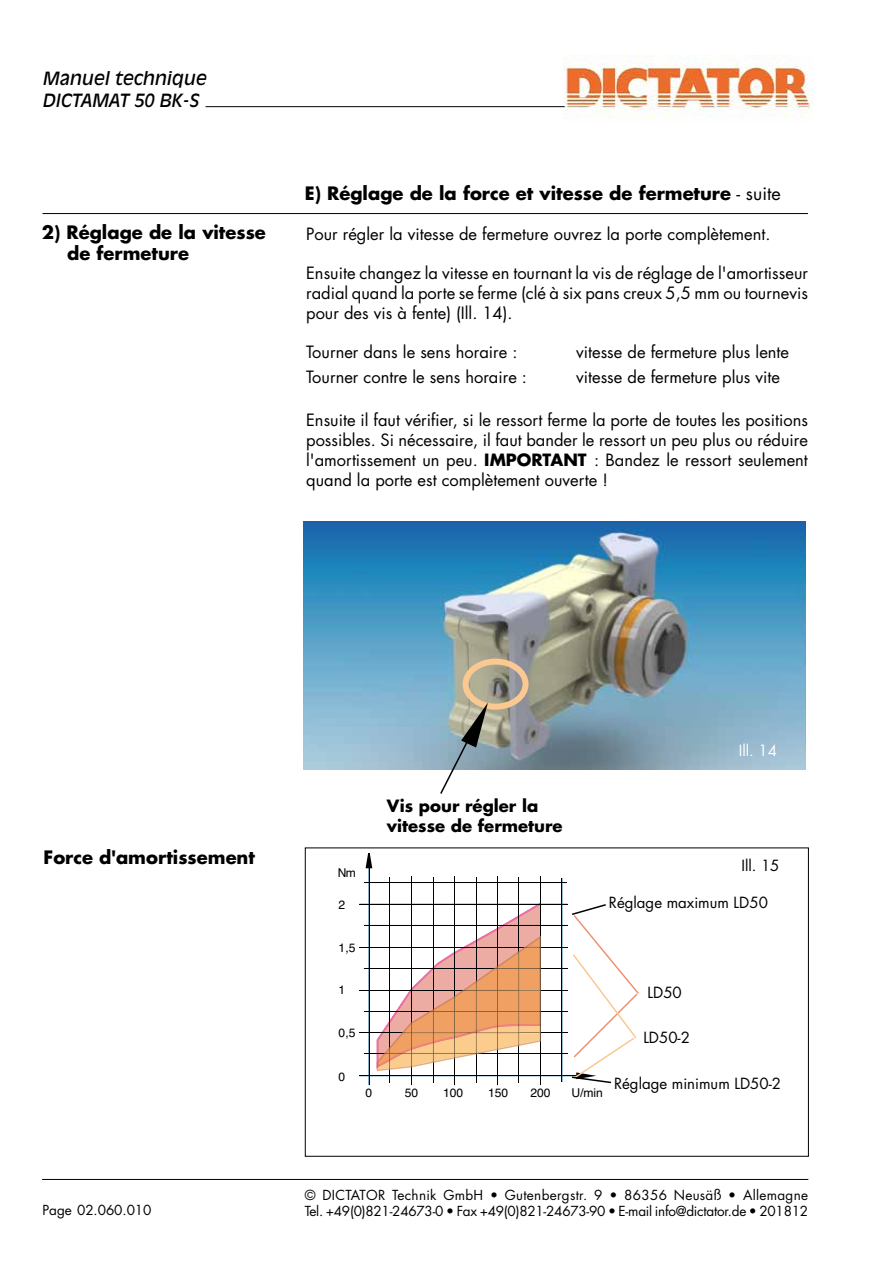
<style>
.page{position:relative;width:893px;height:1263px;background:#fff}
.page>*{position:absolute;margin:0;border:0;box-sizing:border-box;transform-origin:0 0}
.t1{font:700 18px/21.6px "Futura Std";color:#000}
.t2{font:italic 18px/21.6px "Antique Olive Std";color:#000}
.t3{font:16.5px/19.8px "Futura Std";color:#000;text-align:justify}
.t4{font:700 16.5px/19.8px "Futura Std";color:#000}
.t5{font:15px "Futura Std";color:#000}
.t6{font:15px "Futura Std";color:#fff}
.t7{font:13.5px "Futura Std";letter-spacing:-.005em;color:#000}
.t8{font:13.5px "Futura Std";letter-spacing:.02em;color:#000}
.t9{font:12.15px "Helvetica";color:#000}
.s1{font-weight:400}
.s2{font-weight:700}
</style>
<div class="page">
<hr style="left:42px;top:1179px;width:766px;height:1px;background:#000">
<img style="left:563px;top:56px;width:250px;height:63px">
<hr style="left:43px;top:213px;width:765px;height:1px;background:#000">
<hr style="left:206px;top:106px;width:359px;height:1px;background:#000">
<img style="left:304px;top:521px;width:501px;height:249px">
<div style="left:463px;top:659px;width:66px;height:51px;border:6px solid #fac891;border-radius:50%"></div>
<div style="left:305px;top:847px;width:504px;height:310px;border:1px solid #000"></div>
<svg style="left:439px;top:699px;width:56px;height:95px"></svg>
<hr style="left:359px;top:1075px;width:229px;height:1px;background:#000">
<hr style="left:369px;top:853px;width:1px;height:232px;background:#000">
<hr style="left:411px;top:877px;width:1px;height:208px;background:#000">
<hr style="left:454px;top:877px;width:1px;height:208px;background:#000">
<hr style="left:497px;top:877px;width:1px;height:208px;background:#000">
<hr style="left:540px;top:877px;width:1px;height:208px;background:#000">
<hr style="left:359px;top:1033px;width:208px;height:1px;background:#000">
<hr style="left:359px;top:990px;width:208px;height:1px;background:#000">
<hr style="left:359px;top:947px;width:208px;height:1px;background:#000">
<hr style="left:359px;top:904px;width:208px;height:1px;background:#000">
<hr style="left:389px;top:877px;width:1px;height:205px;background:#000">
<hr style="left:433px;top:877px;width:1px;height:205px;background:#000">
<hr style="left:476px;top:877px;width:1px;height:205px;background:#000">
<hr style="left:519px;top:877px;width:1px;height:205px;background:#000">
<hr style="left:562px;top:878px;width:1px;height:204px;background:#000">
<hr style="left:364px;top:1053px;width:203px;height:1px;background:#000">
<hr style="left:364px;top:1011px;width:203px;height:1px;background:#000">
<hr style="left:364px;top:968px;width:203px;height:1px;background:#000">
<hr style="left:364px;top:925px;width:203px;height:1px;background:#000">
<hr style="left:364px;top:882px;width:203px;height:1px;background:#000">
<svg style="left:366px;top:853px;width:6px;height:15px"></svg>
<svg style="left:377px;top:903px;width:164px;height:168px"></svg>
<svg style="left:570px;top:904px;width:69px;height:180px"></svg>
<p class="t2" style="left:43px;top:68px;width:166px">Manuel technique<br>DICTAMAT 50 BK-S</p>
<p class="t1" style="left:67px;top:221px;width:200px;text-indent:-26px">2) Réglage de la vitesse de fermeture</p>
<p class="t1" style="left:305px;top:182px;width:477px">E) Réglage de la force et vitesse de fermeture <span class="s1">- suite</span></p>
<p class="t3" style="left:306px;top:224px;width:466px">Pour régler la vitesse de fermeture ouvrez la porte complètement.</p>
<p class="t3" style="left:306px;top:263px;width:503px">Ensuite changez la vitesse en tournant la vis de réglage de l'amortisseur radial quand la porte se ferme (clé à six pans creux 5,5 mm ou tournevis pour des vis à fente) (Ill. 14).</p>
<p class="t3" style="left:306px;top:343px;width:213px">Tourner dans le sens horaire :</p>
<p class="t3" style="left:576px;top:343px;width:214px">vitesse de fermeture plus lente</p>
<p class="t3" style="left:306px;top:367px;width:222px">Tourner contre le sens horaire :</p>
<p class="t3" style="left:576px;top:367px;width:205px">vitesse de fermeture plus vite</p>
<p class="t3" style="left:306px;top:411px;width:503px">Ensuite il faut vérifier, si le ressort ferme la porte de toutes les positions possibles. Si nécessaire, il faut bander le ressort un peu plus ou réduire l'amortissement un peu. <span class="s2">IMPORTANT</span> : Bandez le ressort seulement quand la porte est complètement ouverte !</p>
<p class="t1" style="left:44px;top:847px;width:213px">Force d'amortissement</p>
<p class="t6" style="left:739px;top:741px;width:40px">Ill. 14</p>
<p class="t9" style="left:338px;top:865px;width:20px">Nm</p>
<p class="t9" style="left:339px;top:897px;width:8px">2</p>
<p class="t9" style="left:339px;top:940px;width:18px">1,5</p>
<p class="t4" style="left:387px;top:795px;width:177px">Vis pour régler la vitesse de fermeture</p>
<p class="t5" style="left:741px;top:856px;width:40px">Ill. 15</p>
<p class="t5" style="left:609px;top:893px;width:160px">Réglage maximum LD50</p>
<p class="t9" style="left:339px;top:982px;width:8px">1</p>
<p class="t5" style="left:648px;top:982px;width:36px">LD50</p>
<p class="t9" style="left:339px;top:1025px;width:18px">0,5</p>
<p class="t5" style="left:643px;top:1028px;width:48px">LD50-2</p>
<p class="t9" style="left:339px;top:1069px;width:8px">0</p>
<p class="t9" style="left:365px;top:1085px;width:8px">0</p>
<p class="t9" style="left:405px;top:1085px;width:15px">50</p>
<p class="t9" style="left:443px;top:1085px;width:22px">100</p>
<p class="t9" style="left:488px;top:1085px;width:22px">150</p>
<p class="t9" style="left:530px;top:1085px;width:22px">200</p>
<p class="t9" style="left:571px;top:1085px;width:33px">U/min</p>
<p class="t5" style="left:614px;top:1073px;width:169px">Réglage minimum LD50-2</p>
<p class="t8" style="left:305px;top:1186px;width:505px">© DICTATOR Technik GmbH • Gutenbergstr. 9 • 86356 Neusäß • Allemagne</p>
<p class="t7" style="left:43px;top:1201px;width:111px">Page 02.060.010</p>
<p class="t7" style="left:305px;top:1202px;width:505px">Tel. +49(0)821-24673-0 • Fax +49(0)821-24673-90 • E-mail info@dictator.de • 201812</p>
</div>
